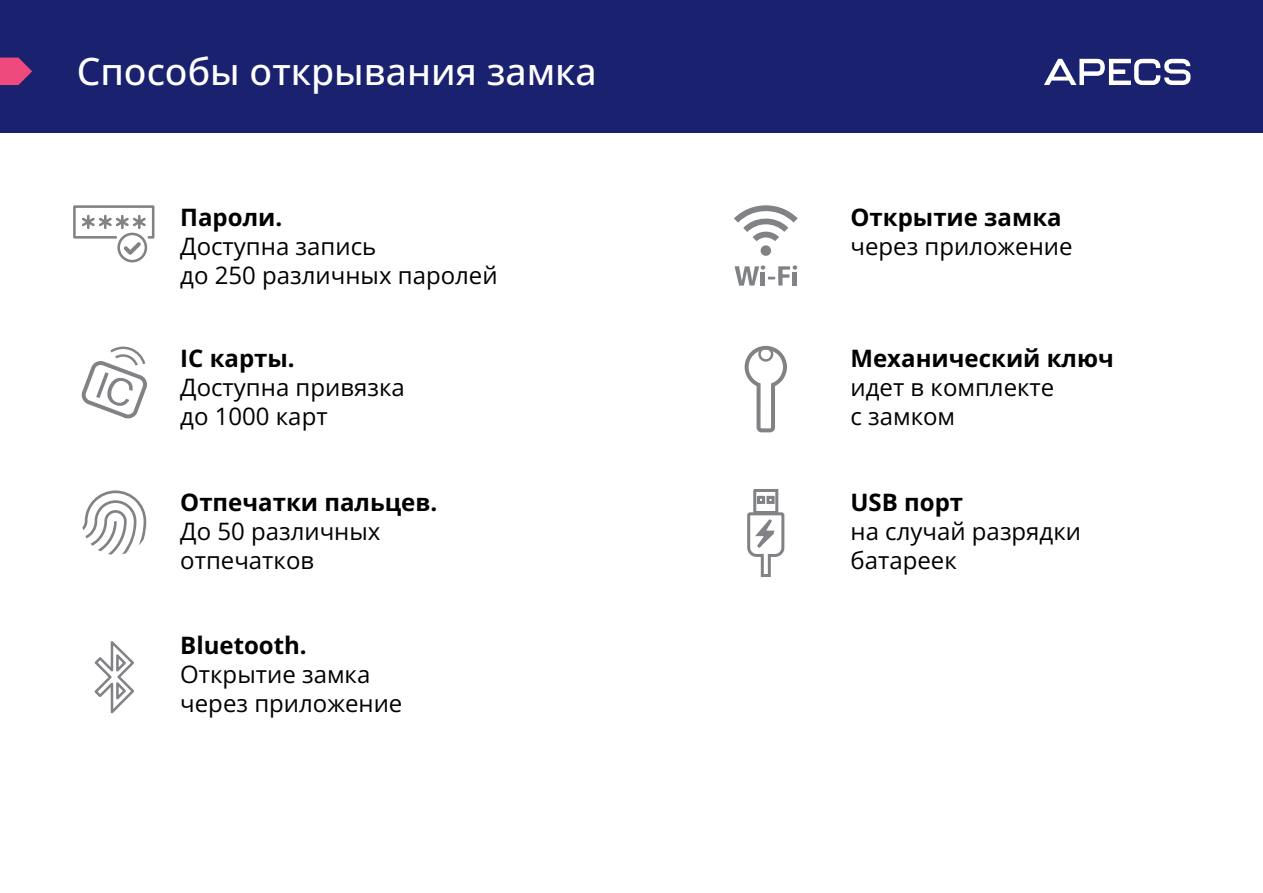
<style>
.page{position:relative;width:1263px;height:893px;background:#fff}
.page>*{position:absolute;margin:0;border:0;box-sizing:border-box;transform-origin:0 0}
.t1{font:500 37.5px "Open Sans";color:#fff}
.t2{font:24px/28.8px "Open Sans";color:#000}
.t3{font:700 24px "Open Sans";color:#000}
</style>
<div class="page">
<div style="left:0;top:0;width:1263px;height:132px;background:#1a216e"></div>
<svg style="left:1044px;top:59px;width:146px;height:26px"></svg>
<svg style="left:0;top:58px;width:32px;height:27px"></svg>
<svg style="left:73px;top:205px;width:81px;height:57px"></svg>
<svg style="left:81px;top:347px;width:66px;height:72px"></svg>
<svg style="left:82px;top:490px;width:64px;height:65px"></svg>
<svg style="left:94px;top:641px;width:40px;height:72px"></svg>
<svg style="left:747px;top:489px;width:38px;height:88px"></svg>
<svg style="left:734px;top:205px;width:64px;height:36px"></svg>
<div style="left:761px;top:245px;width:10px;height:11px;background:#808285;border-radius:50%"></div>
<svg style="left:734px;top:265px;width:63px;height:21px"></svg>
<svg style="left:744px;top:345px;width:43px;height:88px"></svg>
<h1 class="t1" style="left:77px;top:46px;width:522px">Способы открывания замка</h1>
<p class="t3" style="left:180px;top:200px;width:104px">Пароли.</p>
<p class="t2" style="left:180px;top:231px;width:319px">Доступна запись<br>до 250 различных паролей</p>
<p class="t3" style="left:180px;top:341px;width:116px">IC карты.</p>
<p class="t2" style="left:180px;top:372px;width:226px">Доступна привязка до 1000 карт</p>
<p class="t3" style="left:180px;top:485px;width:259px">Отпечатки пальцев.</p>
<p class="t2" style="left:180px;top:516px;width:202px">До 50 различных отпечатков</p>
<p class="t3" style="left:180px;top:629px;width:128px">Bluetooth.</p>
<p class="t2" style="left:180px;top:659px;width:224px">Открытие замка через приложение</p>
<p class="t3" style="left:850px;top:200px;width:213px">Открытие замка</p>
<p class="t2" style="left:850px;top:231px;width:224px">через приложение</p>
<p class="t3" style="left:850px;top:341px;width:265px">Механический ключ</p>
<p class="t2" style="left:850px;top:372px;width:205px">идет в комплекте с замком</p>
<p class="t3" style="left:850px;top:485px;width:114px">USB порт</p>
<p class="t2" style="left:850px;top:516px;width:232px">на случай разрядки батареек</p>
</div>
